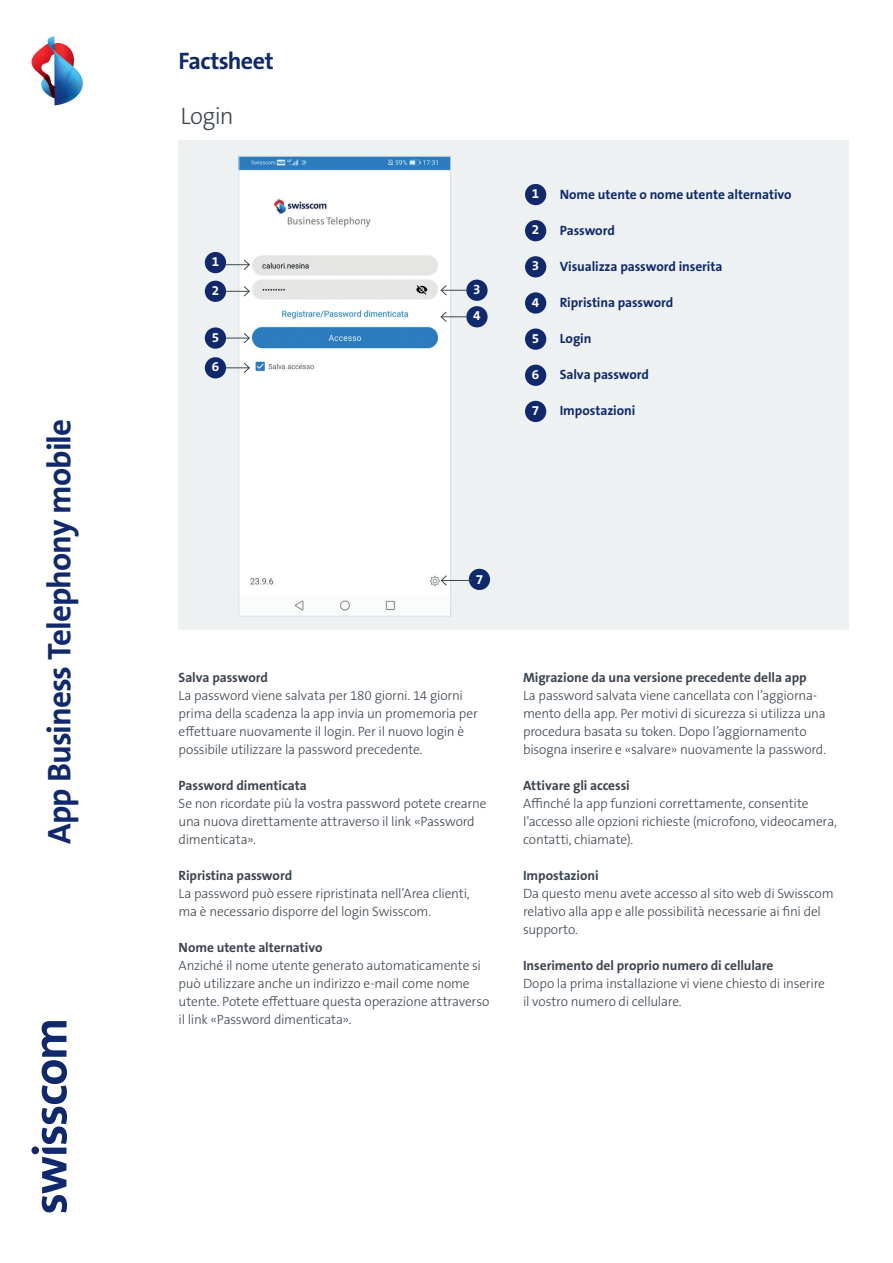
<style>
.page{position:relative;width:893px;height:1263px;background:#fff}
.page>*{position:absolute;margin:0;border:0;box-sizing:border-box;transform-origin:0 0}
.t1{font:700 33px "The Sans B W7";letter-spacing:-.03em;color:#10296c}
.t2{font:700 24px "The Sans B W7";letter-spacing:-.03em;color:#10296c}
.t3{font:300 24px "The Sans B W3";letter-spacing:-.025em;color:#3c464f}
.t4{font:300 13.5px/18px "The Sans B W3";letter-spacing:-.015em;color:#3c464f}
.t5{font:700 13.5px "The Sans B W7";letter-spacing:-.005em;color:#3c464f}
.t6{font:700 13.5px "The Sans B W7";letter-spacing:-.005em;color:#10296c}
.t7{font:700 13.5px/26.5px "The Sans B W7";color:#fff}
</style>
<div class="page">
<svg style="left:31px;top:1021px;width:36px;height:191px"></svg>
<svg style="left:31px;top:37px;width:52px;height:68px"></svg>
<div style="left:179px;top:140px;width:670px;height:489px;background:#edf1f2"></div>
<div style="left:525px;top:184px;width:21px;height:21px;background:#10296c;border-radius:50%"></div>
<div style="left:525px;top:220px;width:21px;height:21px;background:#10296c;border-radius:50%"></div>
<div style="left:525px;top:256px;width:21px;height:21px;background:#10296c;border-radius:50%"></div>
<div style="left:525px;top:292px;width:21px;height:22px;background:#10296c;border-radius:50%"></div>
<div style="left:525px;top:328px;width:21px;height:22px;background:#10296c;border-radius:50%"></div>
<div style="left:525px;top:365px;width:21px;height:21px;background:#10296c;border-radius:50%"></div>
<div style="left:525px;top:401px;width:21px;height:21px;background:#10296c;border-radius:50%"></div>
<img style="left:240px;top:158px;width:209px;height:457px">
<div style="left:238px;top:156px;width:213px;height:461px;border:1px solid #d3dddf"></div>
<div style="left:205px;top:252px;width:21px;height:21px;background:#10296c;border-radius:50%"></div>
<div style="left:205px;top:357px;width:21px;height:21px;background:#10296c;border-radius:50%"></div>
<div style="left:205px;top:281px;width:21px;height:21px;background:#10296c;border-radius:50%"></div>
<div style="left:466px;top:280px;width:22px;height:21px;background:#10296c;border-radius:50%"></div>
<svg style="left:226px;top:259px;width:24px;height:12px"></svg>
<svg style="left:226px;top:285px;width:24px;height:12px"></svg>
<svg style="left:226px;top:362px;width:24px;height:12px"></svg>
<svg style="left:440px;top:284px;width:26px;height:12px"></svg>
<div style="left:466px;top:306px;width:22px;height:21px;background:#10296c;border-radius:50%"></div>
<svg style="left:440px;top:311px;width:26px;height:12px"></svg>
<div style="left:205px;top:327px;width:21px;height:22px;background:#10296c;border-radius:50%"></div>
<svg style="left:226px;top:332px;width:24px;height:12px"></svg>
<div style="left:469px;top:569px;width:21px;height:21px;background:#10296c;border-radius:50%"></div>
<hr style="left:441px;top:580px;width:31px;height:1px;background:#3c464f">
<svg style="left:440px;top:574px;width:8px;height:12px"></svg>
<h1 class="t1" style="left:38px;top:844px;width:427px;rotate:-90deg">App Business Telephony mobile</h1>
<h2 class="t2" style="left:179px;top:45px;width:97px">Factsheet</h2>
<h2 class="t3" style="left:180px;top:101px;width:55px">Login</h2>
<p class="t7" style="left:212px;top:248px;width:9px">1</p>
<p class="t7" style="left:212px;top:277px;width:9px">2</p>
<p class="t7" style="left:473px;top:276px;width:9px">3<br>4</p>
<p class="t7" style="left:212px;top:324px;width:9px">5</p>
<p class="t7" style="left:212px;top:354px;width:9px">6</p>
<p class="t7" style="left:532px;top:180px;width:9px">1</p>
<p class="t7" style="left:532px;top:217px;width:9px">2</p>
<p class="t7" style="left:532px;top:253px;width:9px">3</p>
<p class="t7" style="left:532px;top:289px;width:9px">4</p>
<p class="t7" style="left:532px;top:325px;width:9px">5</p>
<p class="t7" style="left:532px;top:361px;width:9px">6</p>
<p class="t7" style="left:532px;top:397px;width:9px">7</p>
<p class="t6" style="left:560px;top:186px;width:233px">Nome utente o nome utente alternativo</p>
<p class="t6" style="left:560px;top:222px;width:57px">Password</p>
<p class="t6" style="left:560px;top:258px;width:164px">Visualizza password inserita</p>
<p class="t6" style="left:560px;top:294px;width:115px">Ripristina password</p>
<p class="t6" style="left:560px;top:330px;width:33px">Login</p>
<p class="t6" style="left:560px;top:366px;width:91px">Salva password</p>
<p class="t6" style="left:560px;top:402px;width:77px">Impostazioni</p>
<p class="t7" style="left:476px;top:566px;width:9px">7</p>
<p class="t5" style="left:179px;top:669px;width:91px">Salva password</p>
<p class="t4" style="left:179px;top:686px;width:301px">La password viene salvata per 180 giorni. 14 giorni prima della scadenza la app invia un promemoria per effettuare nuovamente il login. Per il nuovo login è possibile utilizzare la password precedente.</p>
<p class="t5" style="left:179px;top:777px;width:130px">Password dimenticata</p>
<p class="t4" style="left:179px;top:794px;width:310px">Se non ricordate più la vostra password potete crearne una nuova direttamente attraverso il link «Password dimenticata».</p>
<p class="t5" style="left:179px;top:867px;width:115px">Ripristina password</p>
<p class="t4" style="left:179px;top:884px;width:293px">La password può essere ripristinata nell’Area clienti, ma è necessario disporre del login Swisscom.</p>
<p class="t5" style="left:179px;top:939px;width:145px">Nome utente alternativo</p>
<p class="t4" style="left:179px;top:956px;width:312px">Anziché il nome utente generato automaticamente si può utilizzare anche un indirizzo e-mail come nome utente. Potete effettuare questa operazione attraverso il link «Password dimenticata».</p>
<p class="t5" style="left:523px;top:669px;width:285px">Migrazione da una versione precedente della app</p>
<p class="t4" style="left:523px;top:686px;width:305px">La password salvata viene cancellata con l’aggiorna&shy;mento della app. Per motivi di sicurezza si utilizza una procedura basata su token. Dopo l’aggiornamento bisogna inserire e «salvare» nuovamente la password.</p>
<p class="t5" style="left:523px;top:777px;width:108px">Attivare gli accessi</p>
<p class="t4" style="left:523px;top:794px;width:315px">Affinché la app funzioni correttamente, consentite l’accesso alle opzioni richieste (microfono, videocamera, contatti, chiamate).</p>
<p class="t5" style="left:523px;top:867px;width:77px">Impostazioni</p>
<p class="t4" style="left:523px;top:884px;width:312px">Da questo menu avete accesso al sito web di Swisscom relativo alla app e alle possibilità necessarie ai fini del supporto.</p>
<p class="t5" style="left:523px;top:956px;width:252px">Inserimento del proprio numero di cellulare</p>
<p class="t4" style="left:523px;top:974px;width:303px">Dopo la prima installazione vi viene chiesto di inserire il vostro numero di cellulare.</p>
</div>
